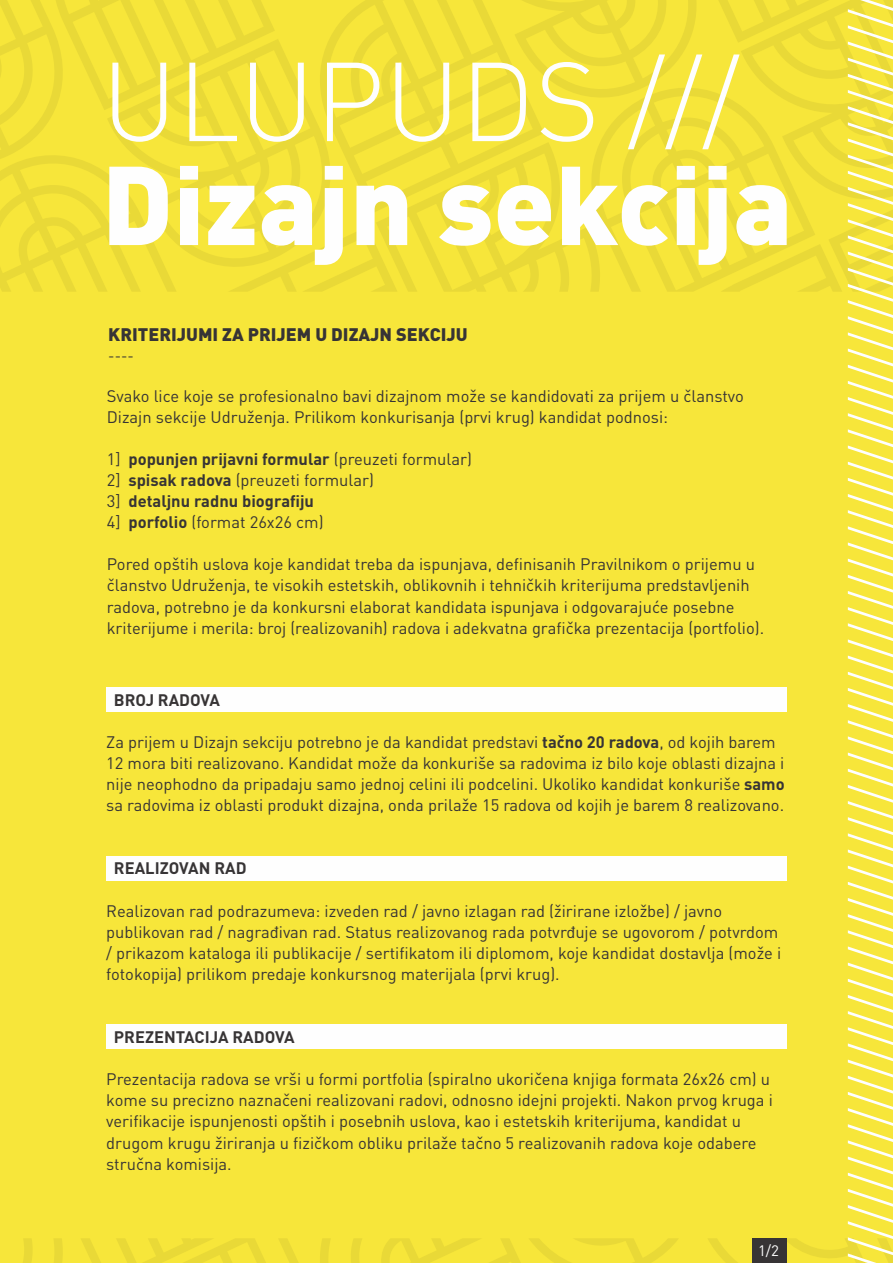
<style>
.page{position:relative;width:893px;height:1263px;background:#f7e63a}
.page>*{position:absolute;margin:0;border:0;box-sizing:border-box;transform-origin:0 0}
.t1{font:900 110.25px "DIN Pro";color:#fefefe}
.t2{font:300 110.25px "DIN Pro";color:#fefefe}
.t3{font:300 54px "DIN Pro";color:#fefefe}
.t4{font:900 18px "DIN Pro";color:#373435}
.t5{font:16.5px/21.1px "DIN Pro";color:#373435}
.t6{font:700 16.5px/21.1px "DIN Pro";color:#373435}
.t7{font:15px "DIN Pro";color:#373435}
.t8{font:15px "DIN Pro";color:#fefefe}
.s1{font-weight:400}
.s2{font-weight:700}
</style>
<div class="page">
<svg style="left:23px;top:1239px;width:870px;height:24px"></svg>
<svg style="left:0;top:0;width:893px;height:291px"></svg>
<div style="left:106px;top:856px;width:681px;height:24px;background:#fefefe"></div>
<div style="left:106px;top:687px;width:681px;height:25px;background:#fefefe"></div>
<div style="left:106px;top:1024px;width:681px;height:25px;background:#fefefe"></div>
<div style="left:752px;top:1238px;width:35px;height:25px;background:#373435"></div>
<h1 class="t2" style="left:101px;top:57px;width:640px">ULUPUDS ///</h1>
<h1 class="t1" style="left:101px;top:161px;width:693px">Dizajn sekcija</h1>
<p class="t4" style="left:108px;top:327px;width:361px">KRITERIJUMI ZA PRIJEM U DIZAJN SEKCIJU</p>
<p class="t7" style="left:108px;top:350px;width:27px">----</p>
<p class="t5" style="left:107px;top:387px;width:639px">Svako lice koje se profesionalno bavi dizajnom može se kandidovati za prijem u članstvo<br>Dizajn sekcije Udruženja. Prilikom konkurisanja (prvi krug) kandidat podnosi:</p>
<p class="t6" style="left:107px;top:450px;width:367px"><span class="s1">1]</span> popunjen prijavni formular <span class="s1">(preuzeti formular)<br>2]</span> spisak radova <span class="s1">(preuzeti formular)<br>3]</span> detaljnu radnu biografiju<br><span class="s1">4]</span> porfolio <span class="s1">(format 26x26 cm)</span></p>
<p class="t5" style="left:107px;top:555px;width:659px">Pored opštih uslova koje kandidat treba da ispunjava, definisanih Pravilnikom o prijemu u članstvo Udruženja, te visokih estetskih, oblikovnih i tehničkih kriterijuma predstavljenih radova, potrebno je da konkursni elaborat kandidata ispunjava i odgovarajuće posebne kriterijume i merila: broj (realizovanih) radova i adekvatna grafička prezentacija (portfolio).</p>
<p class="t6" style="left:114px;top:691px;width:108px">BROJ RADOVA</p>
<p class="t5" style="left:106px;top:733px;width:680px">Za prijem u Dizajn sekciju potrebno je da kandidat predstavi <span class="s2">tačno 20 radova</span>, od kojih barem 12 mora biti realizovano. Kandidat može da konkuriše sa radovima iz bilo koje oblasti dizajna i nije neophodno da pripadaju samo jednoj celini ili podcelini. Ukoliko kandidat konkuriše <span class="s2">samo </span>sa radovima iz oblasti produkt dizajna, onda prilaže 15 radova od kojih je barem 8 realizovano.</p>
<p class="t6" style="left:114px;top:859px;width:134px">REALIZOVAN RAD</p>
<p class="t5" style="left:106px;top:902px;width:676px">Realizovan rad podrazumeva: izveden rad / javno izlagan rad (žirirane izložbe) / javno publikovan rad / nagrađivan rad. Status realizovanog rada potvrđuje se ugovorom / potvrdom / prikazom kataloga ili publikacije / sertifikatom ili diplomom, koje kandidat dostavlja (može i fotokopija) prilikom predaje konkursnog materijala (prvi krug).</p>
<p class="t6" style="left:114px;top:1028px;width:182px">PREZENTACIJA RADOVA</p>
<p class="t5" style="left:106px;top:1070px;width:668px">Prezentacija radova se vrši u formi portfolia (spiralno ukoričena knjiga formata 26x26 cm) u kome su precizno naznačeni realizovani radovi, odnosno idejni projekti. Nakon prvog kruga i verifikacije ispunjenosti opštih i posebnih uslova, kao i estetskih kriterijuma, kandidat u drugom krugu žiriranja u fizičkom obliku prilaže tačno 5 realizovanih radova koje odabere stručna komisija.</p>
<p class="t8" style="left:758px;top:1244px;width:22px">1/2</p>
<h2 class="t3" style="left:849px;top:1272px;width:1280px;rotate:-90deg">///////////////////////////////////////////////////////////////////////////////</h2>
</div>
